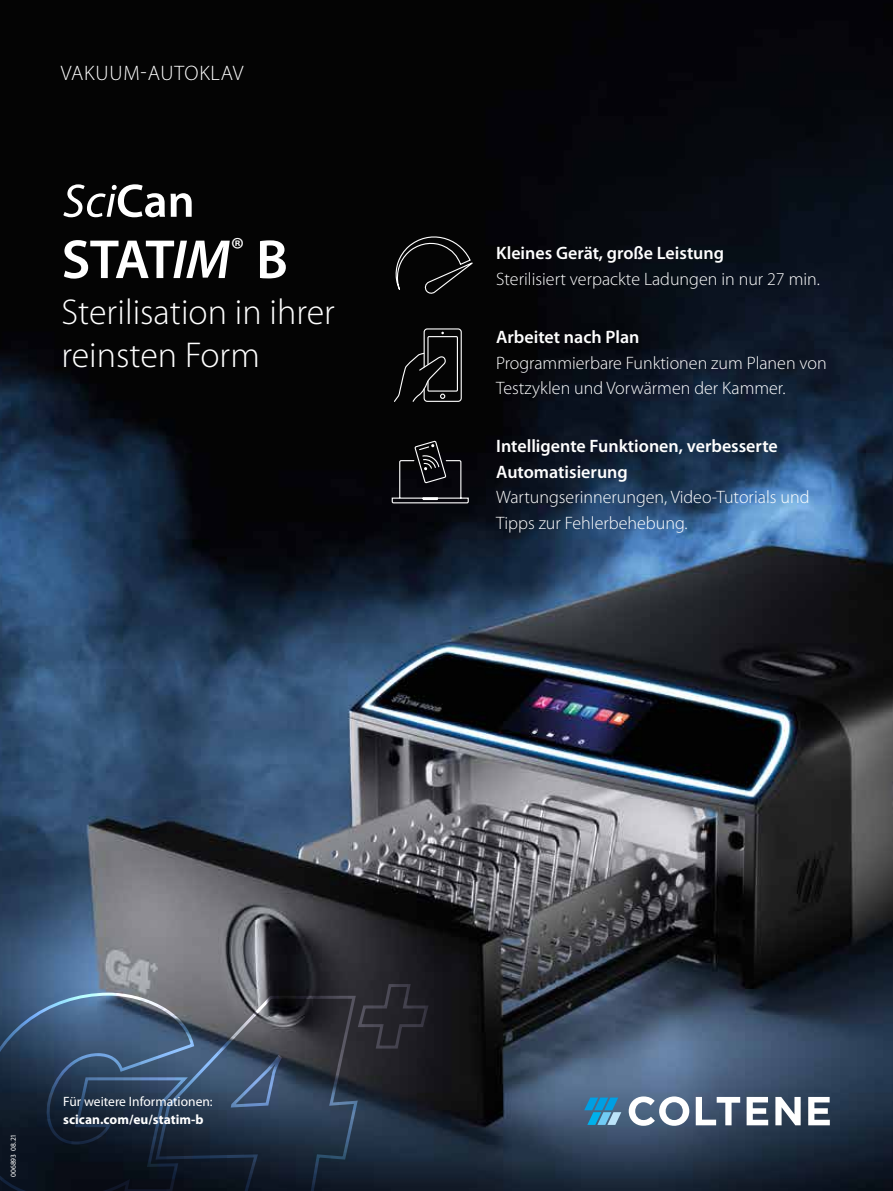
<style>
.page{position:relative;width:893px;height:1191px;background:#fff}
.page>*{position:absolute;margin:0;border:0;box-sizing:border-box;transform-origin:0 0}
.t1{font:600 55.5px "Myriad Pro";color:#fff}
.t2{font:300 36px/43.2px "Myriad Pro";color:#fff}
.t3{font:300 21px "Myriad Pro";letter-spacing:.04em;color:#fff}
.t4{font:300 18px/25.5px "Myriad Pro";color:#fff}
.t5{font:600 18px/25.5px "Myriad Pro";color:#fff}
.t6{font:13.5px "Myriad Pro";color:#fff}
.t7{font:700 13.5px "Myriad Pro";color:#fff}
.t8{font:7.5px "Myriad Pro";color:#fff}
.s1{font-style:italic}
</style>
<div class="page">
<img style="left:0;top:0;width:893px;height:1191px">
<svg style="left:629px;top:1096px;width:60px;height:29px"></svg>
<svg style="left:696px;top:1097px;width:44px;height:28px"></svg>
<svg style="left:747px;top:1097px;width:21px;height:28px"></svg>
<svg style="left:775px;top:1097px;width:26px;height:28px"></svg>
<svg style="left:808px;top:1097px;width:22px;height:28px"></svg>
<svg style="left:584px;top:1097px;width:37px;height:27px"></svg>
<svg style="left:63px;top:184px;width:102px;height:33px"></svg>
<svg style="left:171px;top:193px;width:21px;height:24px"></svg>
<svg style="left:0;top:982px;width:430px;height:209px;background:#2c3a4c"></svg>
<svg style="left:395px;top:227px;width:79px;height:85px;background:#121212"></svg>
<svg style="left:393px;top:328px;width:69px;height:74px;background:#1f1f1f"></svg>
<svg style="left:391px;top:440px;width:78px;height:64px;background:#1f1f22"></svg>
<p class="t3" style="left:61px;top:62px;width:184px">VAKUUM-AUTOKLAV</p>
<h1 class="t1" style="left:62px;top:229px;width:228px">STAT<span class="s1">IM</span><sup>®</sup> B</h1>
<h2 class="t2" style="left:62px;top:291px;width:275px">Sterilisation in ihrer reinsten Form</h2>
<p class="t5" style="left:496px;top:241px;width:230px">Kleines Gerät, große Leistung</p>
<p class="t4" style="left:496px;top:266px;width:325px">Sterilisiert verpackte Ladungen in nur 27 min.</p>
<p class="t5" style="left:496px;top:324px;width:145px">Arbeitet nach Plan</p>
<p class="t4" style="left:496px;top:350px;width:332px">Programmierbare Funktionen zum Planen von<br>Testzyklen und Vorwärmen der Kammer.</p>
<p class="t5" style="left:496px;top:434px;width:283px">Intelligente Funktionen, verbesserte<br>Automatisierung</p>
<p class="t4" style="left:496px;top:485px;width:315px">Wartungserinnerungen, Video-Tutorials und<br>Tipps zur Fehlerbehebung.</p>
<p class="t8" style="left:9px;top:1176px;width:45px;rotate:-90deg">006893 08.21</p>
<p class="t6" style="left:63px;top:1093px;width:151px">Für weitere Informationen:</p>
<p class="t7" style="left:63px;top:1111px;width:142px">scican.com/eu/statim-b</p>
</div>
